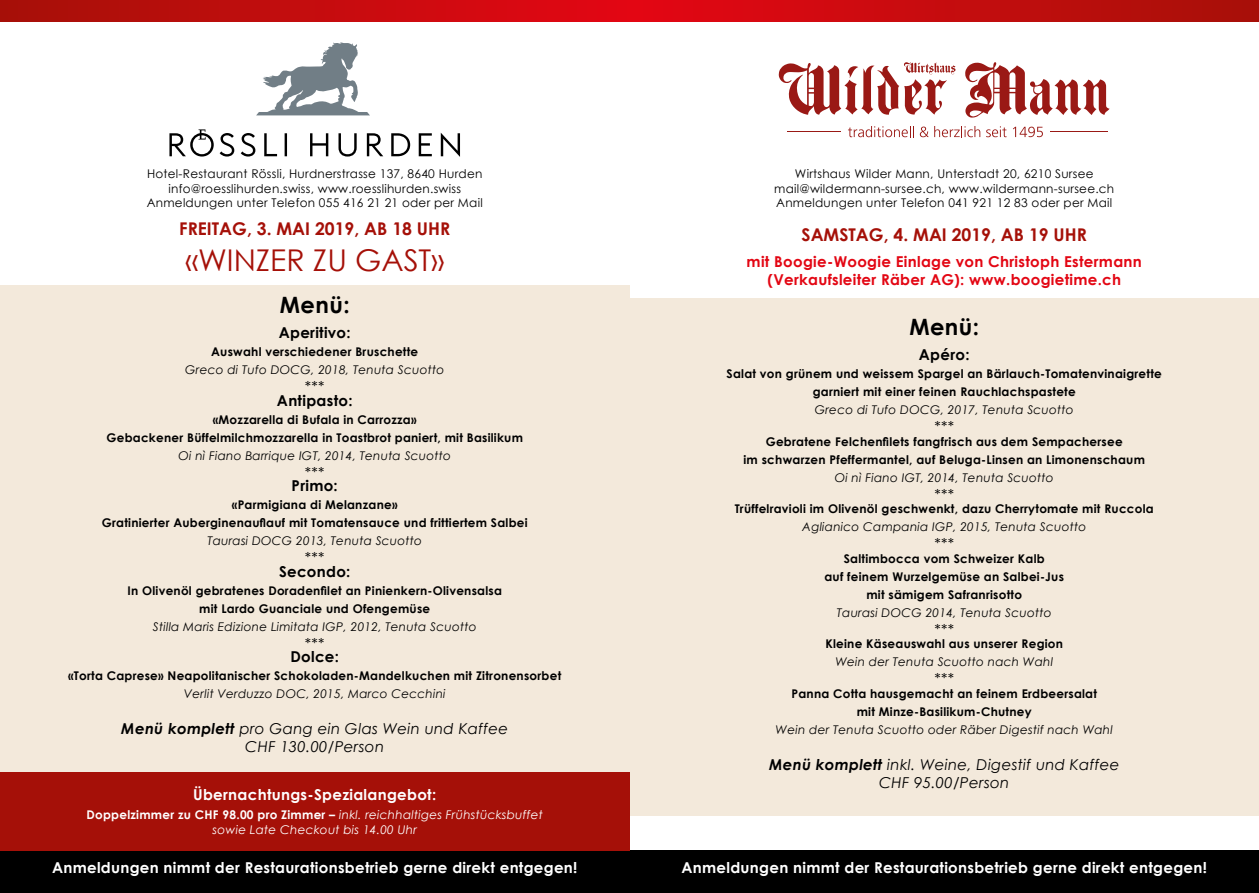
<style>
.page{position:relative;width:1259px;height:893px;background:#fff}
.page>*{position:absolute;margin:0;border:0;box-sizing:border-box;transform-origin:0 0}
.t1{font:30px "Century Gothic";color:#a51008}
.t2{font:700 22.5px "Century Gothic";letter-spacing:.02em;color:#000}
.t3{font:700 17.55px "Century Gothic";color:#a51008}
.t4{font:700 15px "Century Gothic";letter-spacing:.02em;color:#fff}
.t5{font:italic 15px/18px "Century Gothic";letter-spacing:.02em;color:#000;text-align:center}
.t6{font:700 15px/18px "Century Gothic";letter-spacing:.02em;color:#e30613;text-align:center}
.t7{font:700 15px "Century Gothic";letter-spacing:.02em;color:#000}
.t8{font:15px "Century Gothic";color:#000}
.t9{font:700 12px/18px "Century Gothic";letter-spacing:.02em;color:#000;text-align:center}
.t10{font:italic 12px "Century Gothic";letter-spacing:.02em;color:#000}
.t11{font:12px/14.4px "Century Gothic";letter-spacing:.02em;color:#000;text-align:center}
.t12{font:italic 12px/15px "Century Gothic";letter-spacing:.02em;color:#fff;text-align:center}
.s1{font-weight:700}
.s2{font-weight:700;font-style:normal}
</style>
<div class="page">
<svg style="left:0;top:0;width:1259px;height:21px;background:#c50b0e"></svg>
<div style="left:0;top:850px;width:629px;height:43px;background:#000"></div>
<svg style="left:256px;top:43px;width:114px;height:72px"></svg>
<svg style="left:169px;top:129px;width:291px;height:28px"></svg>
<div style="left:629px;top:850px;width:630px;height:43px;background:#000"></div>
<div style="left:629px;top:298px;width:630px;height:517px;background:#f3e9db"></div>
<div style="left:0;top:285px;width:629px;height:487px;background:#f3e9db"></div>
<svg style="left:779px;top:62px;width:330px;height:56px"></svg>
<svg style="left:848px;top:126px;width:66px;height:11px"></svg>
<svg style="left:920px;top:127px;width:8px;height:10px"></svg>
<svg style="left:934px;top:126px;width:46px;height:11px"></svg>
<svg style="left:986px;top:126px;width:20px;height:11px"></svg>
<svg style="left:1013px;top:127px;width:30px;height:10px"></svg>
<hr style="left:1050px;top:131px;width:57px;height:1px;background:#9a1915">
<hr style="left:787px;top:131px;width:53px;height:1px;background:#9a1915">
<div style="left:0;top:772px;width:629px;height:78px;background:#a51008"></div>
<p class="t11" style="left:147px;top:166px;width:337px">Hotel-Restaurant Rössli, Hurdnerstrasse 137, 8640 Hurden info@roesslihurden.swiss, www.roesslihurden.swiss<br>Anmeldungen unter Telefon 055 416 21 21 oder per Mail</p>
<h3 class="t3" style="left:179px;top:216px;width:272px">FREITAG, 3. MAI 2019, AB 18 UHR</h3>
<h1 class="t1" style="left:185px;top:239px;width:260px">«WINZER ZU GAST»</h1>
<h2 class="t2" style="left:280px;top:288px;width:71px">Menü:</h2>
<p class="t7" style="left:279px;top:321px;width:73px">Aperitivo:</p>
<p class="t9" style="left:211px;top:342px;width:209px">Auswahl verschiedener Bruschette</p>
<p class="t10" style="left:185px;top:362px;width:260px">Greco di Tufo DOCG, 2018, Tenuta Scuotto</p>
<p class="t8" style="left:305px;top:376px;width:21px">***</p>
<p class="t7" style="left:277px;top:389px;width:77px">Antipasto:</p>
<p class="t9" style="left:106px;top:410px;width:418px">«Mozzarella di Bufala in Carrozza»<br>Gebackener Büffelmilchmozzarella in Toastbrot paniert, mit Basilikum</p>
<p class="t10" style="left:178px;top:447px;width:274px">Oi nì Fiano Barrique IGT, 2014, Tenuta Scuotto</p>
<p class="t8" style="left:305px;top:462px;width:21px">***</p>
<p class="t7" style="left:292px;top:474px;width:48px">Primo:</p>
<p class="t9" style="left:102px;top:495px;width:427px">«Parmigiana di Melanzane»<br>Gratinierter Auberginenauflauf mit Tomatensauce und frittiertem Salbei</p>
<p class="t10" style="left:207px;top:533px;width:216px">Taurasi DOCG 2013, Tenuta Scuotto</p>
<p class="t8" style="left:305px;top:547px;width:21px">***</p>
<p class="t7" style="left:279px;top:560px;width:73px">Secondo:</p>
<p class="t9" style="left:127px;top:581px;width:376px">In Olivenöl gebratenes Doradenfilet an Pinienkern-Olivensalsa mit Lardo Guanciale und Ofengemüse</p>
<p class="t10" style="left:153px;top:618px;width:325px">Stilla Maris Edizione Limitata IGP, 2012, Tenuta Scuotto</p>
<p class="t8" style="left:305px;top:633px;width:21px">***</p>
<p class="t7" style="left:290px;top:645px;width:50px">Dolce:</p>
<p class="t9" style="left:68px;top:666px;width:494px">«Torta Caprese» Neapolitanischer Schokoladen-Mandelkuchen mit Zitronensorbet</p>
<p class="t10" style="left:184px;top:686px;width:263px">Verlit Verduzzo DOC, 2015, Marco Cecchini</p>
<p class="t5" style="left:121px;top:720px;width:388px"><span class="s1">Menü komplett</span> pro Gang ein Glas Wein und Kaffee<br>CHF 130.00/Person</p>
<p class="t4" style="left:193px;top:783px;width:245px">Übernachtungs-Spezialangebot:</p>
<p class="t12" style="left:87px;top:807px;width:458px"><span class="s2">Doppelzimmer zu CHF 98.00 pro Zimmer –</span> inkl. reichhaltiges Frühstücksbuffet sowie Late Checkout bis 14.00 Uhr</p>
<p class="t4" style="left:52px;top:857px;width:527px">Anmeldungen nimmt der Restaurationsbetrieb gerne direkt entgegen!</p>
<p class="t11" style="left:774px;top:166px;width:341px">Wirtshaus Wilder Mann, Unterstadt 20, 6210 Sursee mail@wildermann-sursee.ch, www.wildermann-sursee.ch<br>Anmeldungen unter Telefon 041 921 12 83 oder per Mail</p>
<h3 class="t3" style="left:801px;top:221px;width:287px">SAMSTAG, 4. MAI 2019, AB 19 UHR</h3>
<p class="t6" style="left:746px;top:252px;width:397px">mit Boogie-Woogie Einlage von Christoph Estermann (Verkaufsleiter Räber AG): www.boogietime.ch</p>
<h2 class="t2" style="left:909px;top:309px;width:71px">Menü:</h2>
<p class="t7" style="left:919px;top:343px;width:52px">Apéro:</p>
<p class="t9" style="left:726px;top:364px;width:437px">Salat von grünem und weissem Spargel an Bärlauch-Tomatenvinaigrette garniert mit einer feinen Rauchlachspastete</p>
<p class="t10" style="left:814px;top:401px;width:260px">Greco di Tufo DOCG, 2017, Tenuta Scuotto</p>
<p class="t8" style="left:934px;top:416px;width:21px">***</p>
<p class="t9" style="left:743px;top:432px;width:403px">Gebratene Felchenfilets fangfrisch aus dem Sempachersee<br>im schwarzen Pfeffermantel, auf Beluga-Linsen an Limonenschaum</p>
<p class="t10" style="left:834px;top:469px;width:220px">Oi nì Fiano IGT, 2014, Tenuta Scuotto</p>
<p class="t8" style="left:934px;top:484px;width:21px">***</p>
<p class="t9" style="left:734px;top:499px;width:421px">Trüffelravioli im Olivenöl geschwenkt, dazu Cherrytomate mit Ruccola</p>
<p class="t10" style="left:802px;top:518px;width:285px">Aglianico Campania IGP, 2015, Tenuta Scuotto</p>
<p class="t8" style="left:934px;top:533px;width:21px">***</p>
<p class="t9" style="left:824px;top:549px;width:241px">Saltimbocca vom Schweizer Kalb<br>auf feinem Wurzelgemüse an Salbei-Jus mit sämigem Safranrisotto</p>
<p class="t10" style="left:837px;top:604px;width:216px">Taurasi DOCG 2014, Tenuta Scuotto</p>
<p class="t8" style="left:934px;top:619px;width:21px">***</p>
<p class="t9" style="left:825px;top:634px;width:239px">Kleine Käseauswahl aus unserer Region</p>
<p class="t10" style="left:835px;top:653px;width:219px">Wein der Tenuta Scuotto nach Wahl</p>
<p class="t8" style="left:934px;top:668px;width:21px">***</p>
<p class="t9" style="left:791px;top:684px;width:307px">Panna Cotta hausgemacht an feinem Erdbeersalat mit Minze-Basilikum-Chutney</p>
<p class="t10" style="left:775px;top:721px;width:339px">Wein der Tenuta Scuotto oder Räber Digestif nach Wahl</p>
<p class="t5" style="left:769px;top:755px;width:352px"><span class="s1">Menü komplett</span> inkl. Weine, Digestif und Kaffee<br>CHF 95.00/Person</p>
<p class="t4" style="left:681px;top:857px;width:527px">Anmeldungen nimmt der Restaurationsbetrieb gerne direkt entgegen!</p>
</div>
